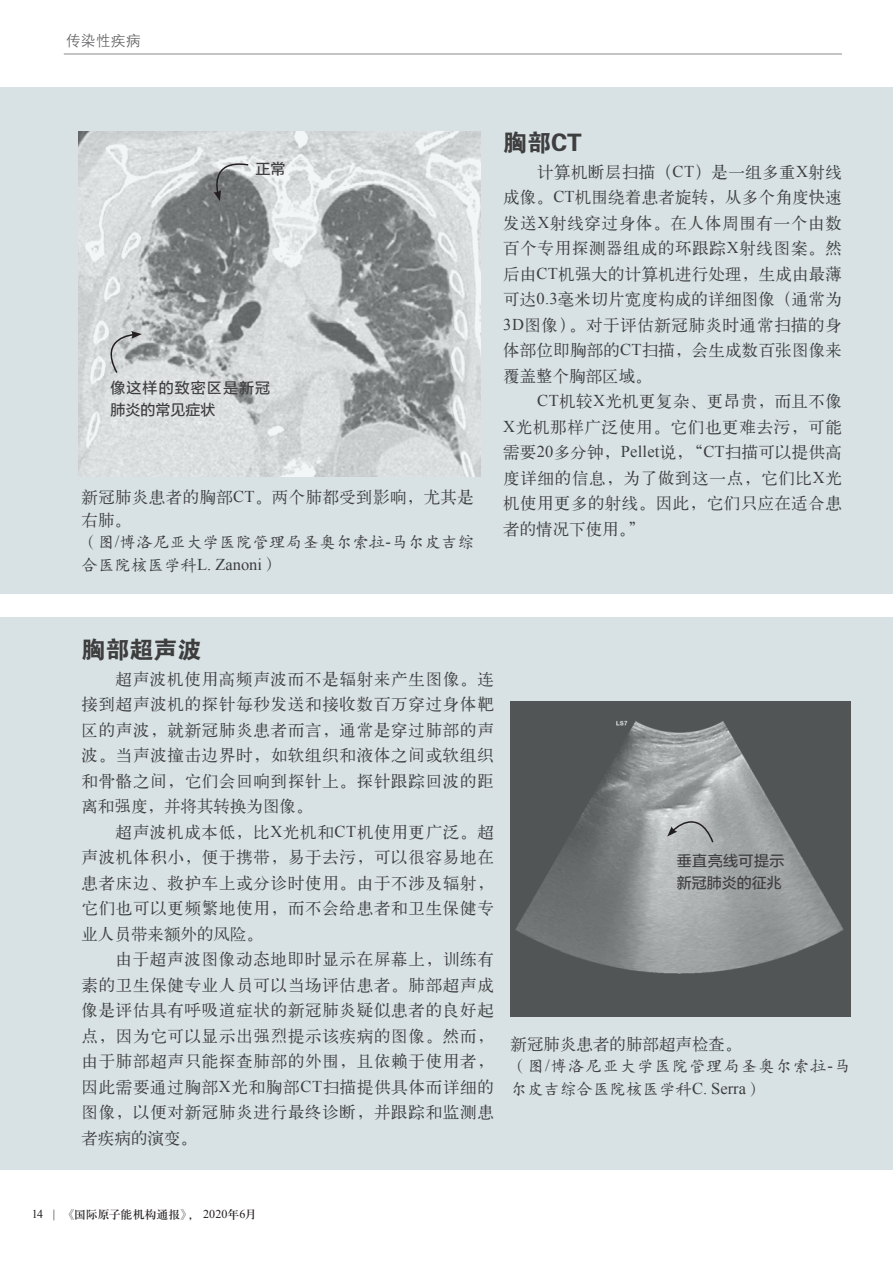
<style>
.page{position:relative;width:893px;height:1263px;background:#fff}
.page>*{position:absolute;margin:0;border:0;box-sizing:border-box;transform-origin:0 0}
.t1{font:24px "FZDHTK GBK1 0";color:#3e3e3f}
.t2{font:16.5px/25.5px "H Ya 1 gj";letter-spacing:.035em;color:#3e3e3f;text-align:justify}
.t3{font:16.5px/22.5px "H Yc 1 gj";letter-spacing:.05em;color:#3e3e3f}
.t4{font:16.5px "H Yc 1 gj";letter-spacing:.01em;color:#3e3e3f}
.t5{font:16.5px "Times New Roman";color:#3e3e3f}
.t6{font:16.5px "H Ya 1 gj";color:#3e3e3f}
.t7{font:15px/22.5px "FZLTZHUNHJW GB1 0";letter-spacing:.07em;color:#3e3e3f}
.t8{font:15px/22.5px "FZLTZHUNHJW GB1 0";letter-spacing:.03em;color:#3e3e3f}
.t9{font:15px "H Yg 2 gj";color:#636366}
.t10{font:12px "H Ya 3 gj";letter-spacing:-.015em;color:#231f20}
.s1{font-family:"Times New Roman"}
.s2{font-family:"FZSSK GBK1 0"}
.s3{font-family:"H Yc 1 gj"}
.s4{font-family:"Koz Min Pr 6 N"}
</style>
<div class="page">
<div style="left:0;top:87px;width:893px;height:506px;background:#d8e2e4"></div>
<div style="left:0;top:617px;width:893px;height:552px;background:#d8e2e4"></div>
<img style="left:511px;top:702px;width:339px;height:315px">
<img style="left:79px;top:132px;width:401px;height:344px">
<svg style="left:209px;top:158px;width:41px;height:43px;background:#929495"></svg>
<svg style="left:99px;top:331px;width:43px;height:44px"></svg>
<svg style="left:667px;top:817px;width:48px;height:27px"></svg>
<hr style="left:64px;top:54px;width:778px;height:1px;background:#636366">
<p class="t9" style="left:66px;top:33px;width:76px">传染性疾病</p>
<p class="t8" style="left:256px;top:158px;width:31px">正常</p>
<p class="t7" style="left:110px;top:377px;width:161px">像这样的致密区是新冠肺炎的常见症状</p>
<p class="t2" style="left:81px;top:486px;width:394px;line-height:22.5px">新冠肺炎患者的胸部<span class="s1">CT</span>。两个肺都受到影响，尤其是右肺。</p>
<p class="t4" style="left:81px;top:534px;width:394px"><span class="s2">（</span>图<span class="s1">/</span>博洛尼亚大学医院管理局圣奥尔索拉<span class="s1">-</span>马尔皮吉综</p>
<p class="t5" style="left:82px;top:553px;width:199px"><span class="s3">合医院核医学科</span>L. Zanoni<span class="s2">）</span></p>
<h1 class="t1" style="left:503px;top:130px;width:80px">胸部CT</h1>
<p class="t2" style="left:503px;top:159px;width:340px;text-indent:34px">计算机断层扫描（<span class="s1">CT</span>）是一组多重<span class="s1">X</span>射线成像。<span class="s1">CT</span>机围绕着患者旋转，从多个角度快速发送<span class="s1">X</span>射线穿过身体。在人体周围有一个由数百个专用探测器组成的环跟踪<span class="s1">X</span>射线图案。然后由<span class="s1">CT</span>机强大的计算机进行处理，生成由最薄可达<span class="s1">0.3</span>毫米切片宽度构成的详细图像（通常为<span class="s1">3D</span>图像）。对于评估新冠肺炎时通常扫描的身体部位即胸部的<span class="s1">CT</span>扫描，会生成数百张图像来覆盖整个胸部区域。</p>
<p class="t2" style="left:503px;top:389px;width:340px;text-indent:34px"><span class="s1">CT</span>机较<span class="s1">X</span>光机更复杂、更昂贵，而且不像<span class="s1">X</span>光机那样广泛使用。它们也更难去污，可能需要<span class="s1">20</span>多分钟，<span class="s1">Pellet</span>说，“<span class="s1">CT</span>扫描可以提供高度详细的信息，为了做到这一点，它们比<span class="s1">X</span>光机使用更多的射线。因此，它们只应在适合患者的情况下使用。”</p>
<h1 class="t1" style="left:81px;top:637px;width:122px">胸部超声波</h1>
<p class="t2" style="left:81px;top:666px;width:414px;text-indent:34px">超声波机使用高频声波而不是辐射来产生图像。连接到超声波机的探针每秒发送和接收数百万穿过身体靶区的声波，就新冠肺炎患者而言，通常是穿过肺部的声波。当声波撞击边界时，如软组织和液体之间或软组织和骨骼之间，它们会回响到探针上。探针跟踪回波的距离和强度，并将其转换为图像。</p>
<p class="t2" style="left:81px;top:819px;width:414px;text-indent:34px">超声波机成本低，比<span class="s1">X</span>光机和<span class="s1">CT</span>机使用更广泛。超声波机体积小，便于携带，易于去污，可以很容易地在患者床边、救护车上或分诊时使用。由于不涉及辐射，它们也可以更频繁地使用，而不会给患者和卫生保健专业人员带来额外的风险。</p>
<p class="t2" style="left:81px;top:947px;width:414px;text-indent:34px">由于超声波图像动态地即时显示在屏幕上，训练有素的卫生保健专业人员可以当场评估患者。肺部超声成像是评估具有呼吸道症状的新冠肺炎疑似患者的良好起点，因为它可以显示出强烈提示该疾病的图像。然而，由于肺部超声只能探查肺部的外围，且依赖于使用者，因此需要通过胸部<span class="s1">X</span>光和胸部<span class="s1">CT</span>扫描提供具体而详细的图像，以便对新冠肺炎进行最终诊断，并跟踪和监测患者疾病的演变。</p>
<p class="t8" style="left:677px;top:850px;width:109px">垂直亮线可提示新冠肺炎的征兆</p>
<p class="t6" style="left:510px;top:1036px;width:232px">新冠肺炎患者的肺部超声检查。</p>
<p class="t3" style="left:510px;top:1055px;width:341px"><span class="s2">（</span>图<span class="s1">/</span>博洛尼亚大学医院管理局圣奥尔索拉<span class="s1">-</span>马尔皮吉综合医院核医学科<span class="s1">C. Serra</span><span class="s2">）</span></p>
<p class="t10" style="left:32px;top:1208px;width:226px"><span class="s1">14 |</span> <span class="s4">《</span>国际原子能机构通报<span class="s4">》，</span> <span class="s1">2020</span>年<span class="s1">6</span>月</p>
</div>
